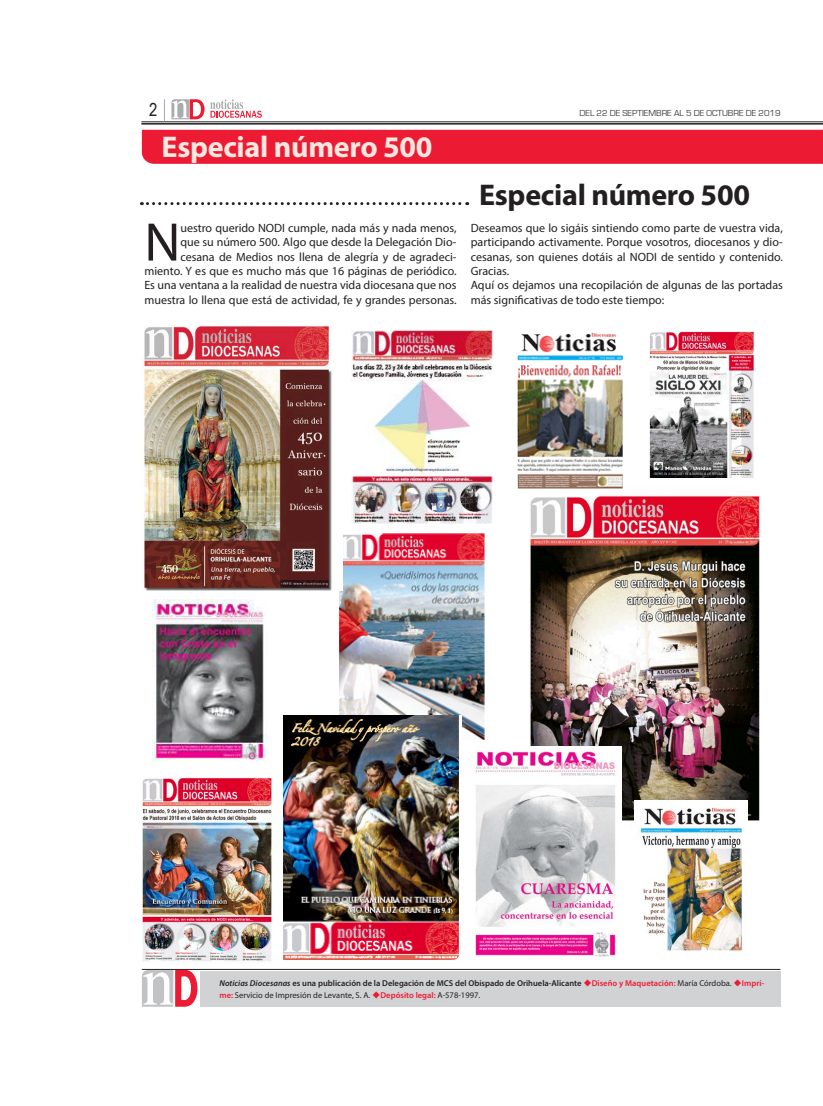
<style>
.page{position:relative;width:823px;height:1106px;background:#fff}
.page>*{position:absolute;margin:0;border:0;box-sizing:border-box;transform-origin:0 0}
.Párrafo_NODI{font:54.7px "Myriad Pro";color:#231f20}
.parrafo2{font:700 30px "Myriad Pro";letter-spacing:-.01em;color:#fde7df}
.parrafo2-2{font:700 30px "Myriad Pro";letter-spacing:-.01em;color:#231f20}
.t1{font:18px "Arial Narrow";color:#231f20}
.Párrafo_NODI-2{font:12px/14.4px "Myriad Pro";color:#231f20;text-align:right}
.t2{font:9px "Eurostile";color:#3e3e3f}
.t3{font:600 8.5px/12px "Myriad Pro";color:#231f20}
.s1{font-style:italic}
.s2{color:#ed1a33}
.s3{font-weight:400}
</style>
<div class="page">
<hr style="left:141px;top:122px;width:681px;height:1px;background:#231f20">
<hr style="left:141px;top:123px;width:681px;height:2px;background:#231f20">
<svg style="left:171px;top:99px;width:33px;height:20px"></svg>
<svg style="left:210px;top:99px;width:52px;height:19px"></svg>
<svg style="left:164px;top:99px;width:1px;height:22px"></svg>
<hr style="left:142px;top:969px;width:638px;height:1px;background:#231f20">
<svg style="left:142px;top:969px;width:56px;height:38px"></svg>
<div style="left:199px;top:971px;width:581px;height:35px;background:#d1d2d4"></div>
<div style="left:142px;top:130px;width:681px;height:34px;background:#ed1a33"></div>
<img style="left:141px;top:778px;width:131px;height:183px">
<img style="left:339px;top:534px;width:146px;height:205px">
<img style="left:649px;top:331px;width:108px;height:146px">
<img style="left:517px;top:332px;width:106px;height:157px">
<img style="left:284px;top:715px;width:177px;height:244px">
<img style="left:351px;top:330px;width:141px;height:193px">
<img style="left:152px;top:599px;width:114px;height:162px">
<img style="left:529px;top:495px;width:231px;height:326px">
<img style="left:143px;top:326px;width:199px;height:264px">
<img style="left:475px;top:746px;width:145px;height:211px">
<img style="left:633px;top:800px;width:114px;height:151px">
<svg style="left:141px;top:202px;width:326px;height:3px"></svg>
<p class="t1" style="left:149px;top:97px;width:10px">2</p>
<p class="t2" style="left:579px;top:108px;width:202px">DEL 22 DE SEPTIEMBRE AL 5 DE OCTUBRE DE 2019</p>
<p class="parrafo2" style="left:161px;top:127px;width:272px">Especial número 500</p>
<p class="Párrafo_NODI-2" style="left:144px;top:220px;width:313px">uestro querido NODI cumple, nada más y nada menos,<br>que su número 500. Algo que desde la Delegación Dio&shy;cesana de Medios nos llena de alegría y de agradeci&shy;miento. Y es que es mucho más que 16 páginas de periódico.<br>Es una ventana a la realidad de nuestra vida diocesana que nos muestra lo llena que está de actividad, fe y grandes personas.</p>
<p class="Párrafo_NODI" style="left:144px;top:208px;width:38px">N</p>
<p class="parrafo2-2" style="left:478px;top:175px;width:272px">Especial número 500</p>
<p class="Párrafo_NODI-2" style="left:470px;top:220px;width:313px;text-align:justify">Deseamos que lo sigáis sintiendo como parte de vuestra vida, participando activamente. Porque vosotros, diocesanos y dio&shy;cesanas, son quienes dotáis al NODI de sentido y contenido.<br>Gracias.</p>
<p class="Párrafo_NODI-2" style="left:470px;top:278px;width:313px;text-align:left">Aquí os dejamos una recopilación de algunas de las portadas más significativas de todo este tiempo:</p>
<p class="t3" style="left:219px;top:977px;width:546px"><span class="s1">Noticias Diocesanas</span> es una publicación de la Delegación de MCS del Obispado de Orihuela-Alicante <span class="s2">◆Diseño y Maquetación:</span> <span class="s3">María Córdoba.</span> <span class="s2">◆Impri&shy;me:</span> <span class="s3">Servicio de Impresión de Levante, S. A.</span> <span class="s2">◆Depósito legal:</span> <span class="s3">A-578-1997.</span></p>
</div>
